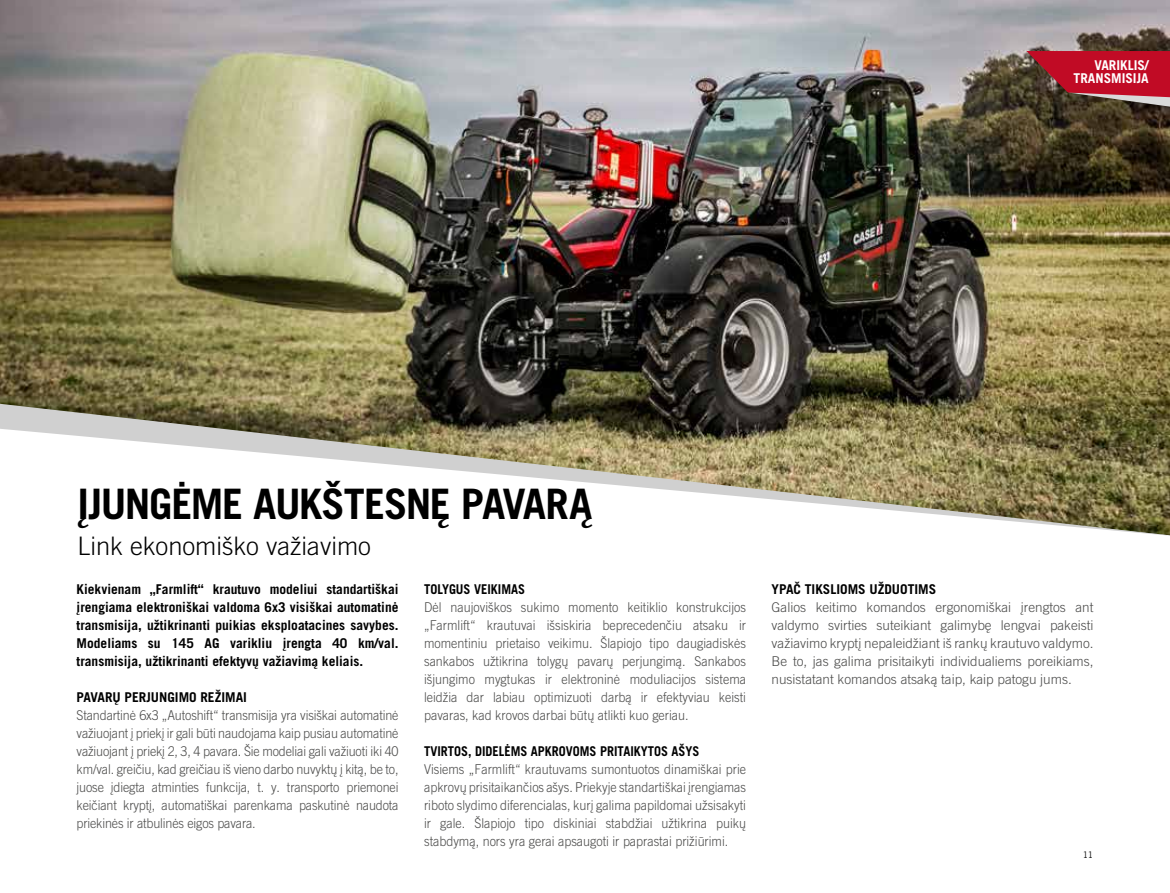
<style>
.page{position:relative;width:1170px;height:893px;background:#fff}
.page>*{position:absolute;margin:0;border:0;box-sizing:border-box;transform-origin:0 0}
.t1{font:700 42px "Trade Gothic LT Pro";letter-spacing:-.035em;color:#000}
.t2{font:300 25.5px "Trade Gothic LT Pro";color:#000}
.t3{font:300 13.5px/18px "Trade Gothic LT Pro";color:#4a4a49;text-align:justify;scale:.93 1}
.t4{font:700 13.5px/18px "Trade Gothic LT Pro";color:#000;text-align:justify}
.t5{font:300 13.5px/18px "Trade Gothic LT Pro";color:#4a4a49;text-align:justify}
.t6{font:700 13.5px "Trade Gothic LT Pro";color:#000;scale:.93 1}
.t7{font:700 13.5px/13.5px "Trade Gothic LT Pro";color:#fff;text-align:right}
.t8{font:9px "Trade Gothic LT Pro";color:#000}
</style>
<div class="page">
<img style="left:0;top:0;width:1169px;height:404px">
<svg style="left:1026px;top:51px;width:143px;height:56px;background:#9f2531"></svg>
<svg style="left:0;top:404px;width:1169px;height:132px"></svg>
<p class="t7" style="left:1073px;top:58px;width:77px">VARIKLIS/<br>TRANSMISIJA</p>
<h1 class="t1" style="left:78px;top:479px;width:516px">ĮJUNGĖME AUKŠTESNĘ PAVARĄ</h1>
<h2 class="t2" style="left:78px;top:531px;width:295px">Link ekonomiško važiavimo</h2>
<p class="t4" style="left:77px;top:580px;width:323px">Kiekvienam „Farmlift“ krautuvo modeliui standartiškai įrengiama elektroniškai valdoma 6x3 visiškai automatinė transmisija, užtikrinanti puikias eksploatacines savybes.<br>Modeliams su 145 AG varikliu įrengta 40 km/val. transmisija, užtikrinanti efektyvų važiavimą keliais.</p>
<p class="t4" style="left:77px;top:688px;width:172px">PAVARŲ PERJUNGIMO REŽIMAI</p>
<p class="t3" style="left:77px;top:706px;width:348px">Standartinė 6x3 „Autoshift“ transmisija yra visiškai automatinė važiuojant į priekį ir gali būti naudojama kaip pusiau automatinė važiuojant į priekį 2, 3, 4 pavara. Šie modeliai gali važiuoti iki 40 km/val. greičiu, kad greičiau iš vieno darbo nuvyktų į kitą, be to, juose įdiegta atminties funkcija, t. y. transporto priemonei keičiant kryptį, automatiškai parenkama paskutinė naudota priekinės ir atbulinės eigos pavara.</p>
<p class="t6" style="left:424px;top:581px;width:110px">TOLYGUS VEIKIMAS</p>
<p class="t3" style="left:424px;top:598px;width:348px">Dėl naujoviškos sukimo momento keitiklio konstrukcijos „Farmlift“ krautuvai išsiskiria beprecedenčiu atsaku ir momentiniu prietaiso veikimu. Šlapiojo tipo daugiadiskės sankabos užtikrina tolygų pavarų perjungimą. Sankabos išjungimo mygtukas ir elektroninė moduliacijos sistema leidžia dar labiau optimizuoti darbą ir efektyviau keisti pavaras, kad krovos darbai būtų atlikti kuo geriau.</p>
<p class="t6" style="left:424px;top:743px;width:297px">TVIRTOS, DIDELĖMS APKROVOMS PRITAIKYTOS AŠYS</p>
<p class="t3" style="left:424px;top:760px;width:348px">Visiems „Farmlift“ krautuvams sumontuotos dinamiškai prie apkrovų prisitaikančios ašys. Priekyje standartiškai įrengiamas riboto slydimo diferencialas, kurį galima papildomai užsisakyti ir gale. Šlapiojo tipo diskiniai stabdžiai užtikrina puikų stabdymą, nors yra gerai apsaugoti ir paprastai prižiūrimi.</p>
<p class="t4" style="left:771px;top:580px;width:166px">YPAČ TIKSLIOMS UŽDUOTIMS</p>
<p class="t5" style="left:771px;top:598px;width:323px">Galios keitimo komandos ergonomiškai įrengtos ant valdymo svirties suteikiant galimybę lengvai pakeisti važiavimo kryptį nepaleidžiant iš rankų krautuvo valdymo.<br>Be to, jas galima prisitaikyti individualiems poreikiams, nusistatant komandos atsaką taip, kaip patogu jums.</p>
<p class="t8" style="left:1082px;top:849px;width:12px">11</p>
</div>
